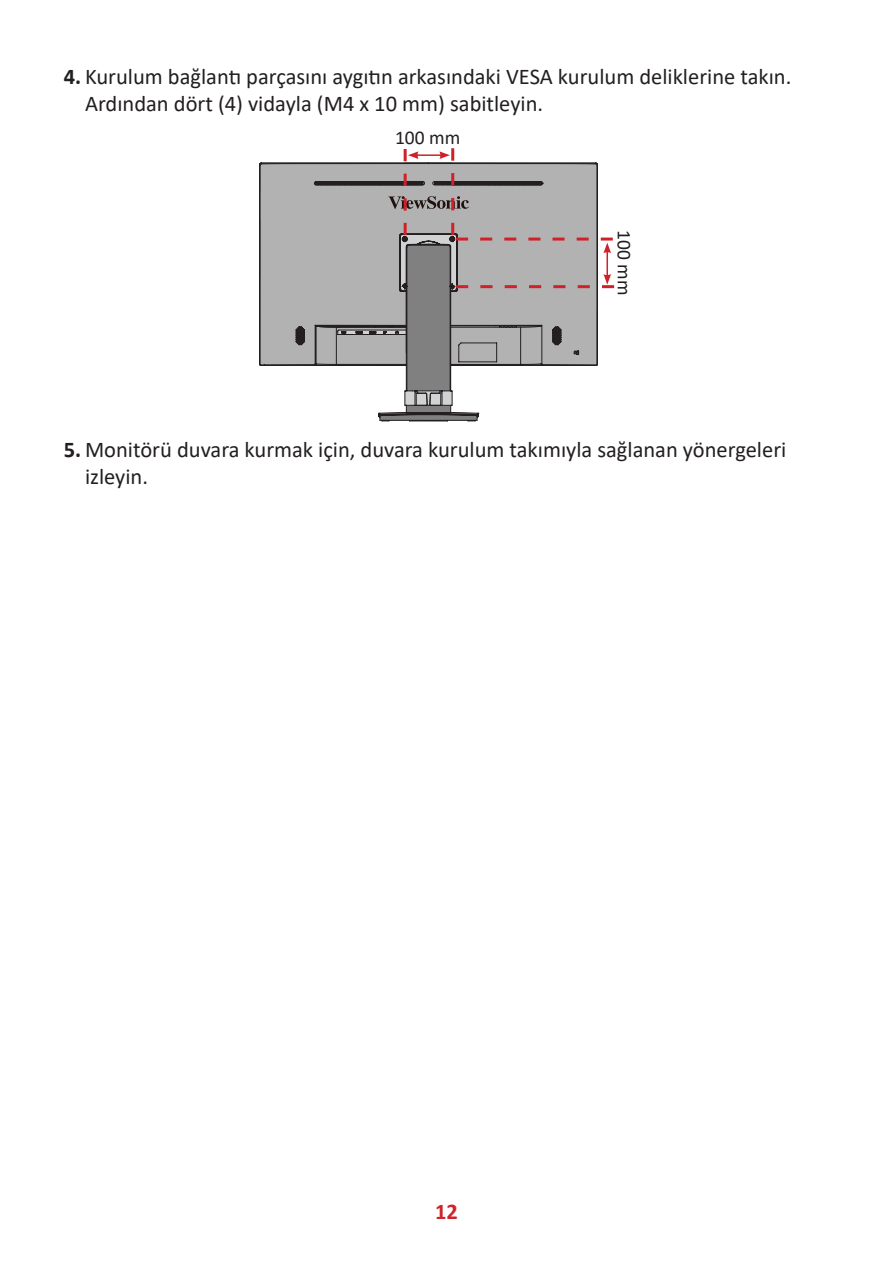
<style>
.page{position:relative;width:893px;height:1263px;background:#fff}
.page>*{position:absolute;margin:0;border:0;box-sizing:border-box;transform-origin:0 0}
.t1{font:22.5px/27px "Calibri";color:#231f20}
.t2{font:700 22.5px "Calibri";color:#d1232a}
.t3{font:19.5px "Calibri";color:#231f20}
.s1{font-weight:700}
</style>
<div class="page">
<div style="left:259px;top:163px;width:55px;height:202px;background:#b2b2b2"></div>
<svg style="left:314px;top:148px;width:300px;height:273px"></svg>
<p class="t1" style="left:85px;top:62px;width:708px;text-indent:-21px"><span class="s1">4.</span> Kurulum bağlantı parçasını aygıtın arkasındaki VESA kurulum deliklerine takın.<br>Ardından dört (4) vidayla (M4 x 10 mm) sabitleyin.</p>
<p class="t3" style="left:395px;top:124px;width:67px">100 mm</p>
<p class="t3" style="left:638px;top:230px;width:67px;rotate:90deg">100 mm</p>
<p class="t1" style="left:85px;top:435px;width:703px;text-indent:-21px"><span class="s1">5.</span> Monitörü duvara kurmak için, duvara kurulum takımıyla sağlanan yönergeleri izleyin.</p>
<p class="t2" style="left:435px;top:1196px;width:24px">12</p>
</div>
